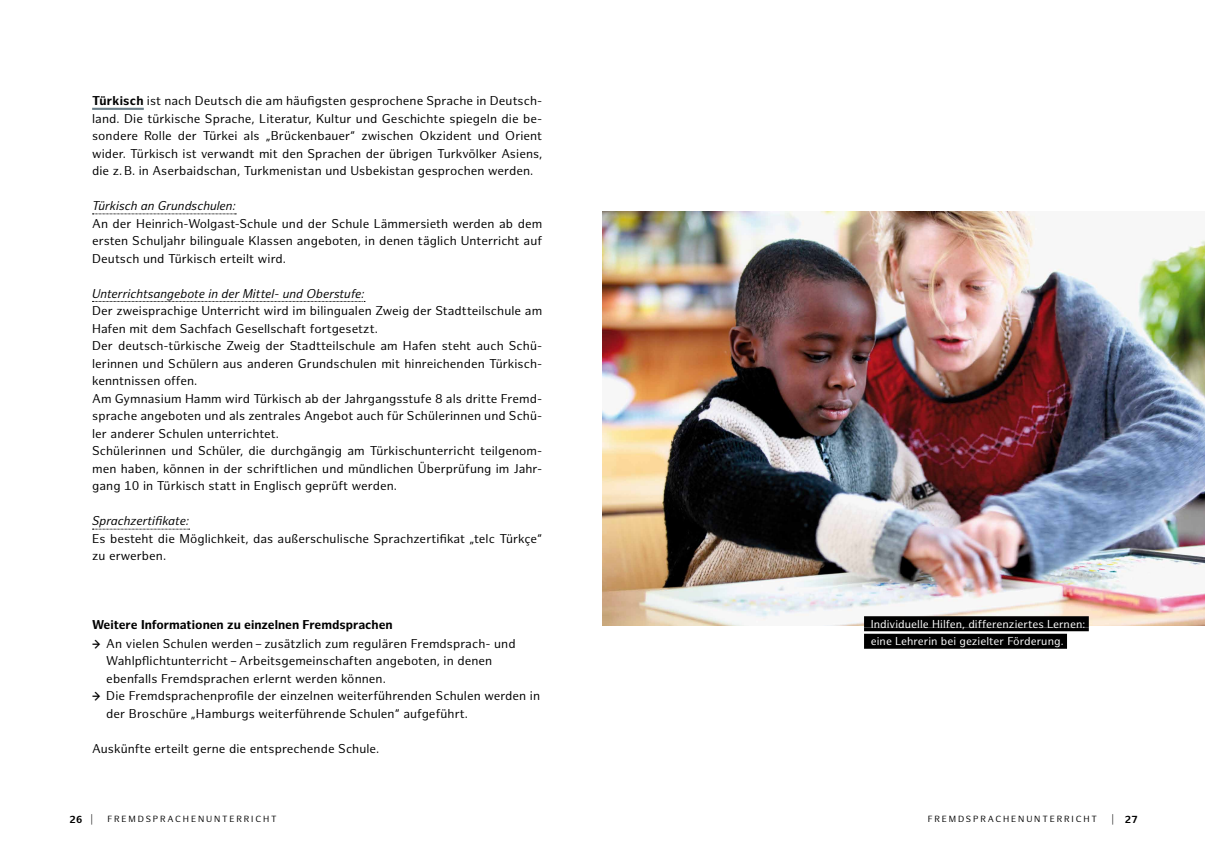
<style>
.page{position:relative;width:1205px;height:851px;background:#fff}
.page>*{position:absolute;margin:0;border:0;box-sizing:border-box;transform-origin:0 0}
.t1{font:12.5px/17.5px "Hamburg Sans";letter-spacing:.005em;color:#000}
.t2{font:italic 12.5px "Hamburg Sans";letter-spacing:.005em;color:#000}
.t3{font:700 12.5px "Hamburg Sans";color:#000}
.t4{font:11.25px/17.5px "Hamburg Sans";letter-spacing:.005em;color:#fff}
.t5{font:700 10px "Hamburg Sans";color:#000}
.t6{font:8.75px "Hamburg Sans";letter-spacing:.21em;color:#000}
.s1{font-weight:700}
.s2{font-weight:400;font-size:8.75px}
</style>
<div class="page">
<hr style="left:92px;top:108px;width:52px;height:2px;background:#6b7f89">
<svg style="left:92px;top:213px;width:144px;height:1px"></svg>
<svg style="left:92px;top:301px;width:273px;height:1px"></svg>
<svg style="left:92px;top:528px;width:98px;height:1px"></svg>
<img style="left:602px;top:212px;width:603px;height:413px">
<div style="left:864px;top:616px;width:225px;height:11px;background:#000"></div>
<svg style="left:864px;top:627px;width:225px;height:4px"></svg>
<div style="left:864px;top:633px;width:203px;height:12px;background:#000"></div>
<hr style="left:864px;top:645px;width:203px;height:3px;background:#000">
<p class="t1" style="left:92px;top:92px;width:452px;text-align:justify"><span class="s1">Türkisch</span> ist nach Deutsch die am häufigsten gesprochene Sprache in Deutsch&shy;land. Die türkische Sprache, Literatur, Kultur und Geschichte spiegeln die be&shy;sondere Rolle der Türkei als „Brückenbauer“ zwischen Okzident und Orient wider. Türkisch ist verwandt mit den Sprachen der übrigen Turkvölker Asiens, die z.B. in Aserbaidschan, Turkmenistan und Usbekistan gesprochen werden.</p>
<p class="t2" style="left:92px;top:198px;width:145px">Türkisch an Grundschulen:</p>
<p class="t1" style="left:92px;top:215px;width:452px;text-align:justify">An der Heinrich-Wolgast-Schule und der Schule Lämmersieth werden ab dem ersten Schuljahr bilinguale Klassen angeboten, in denen täglich Unterricht auf Deutsch und Türkisch erteilt wird.</p>
<p class="t2" style="left:92px;top:286px;width:274px">Unterrichtsangebote in der Mittel- und Oberstufe:</p>
<p class="t1" style="left:92px;top:302px;width:452px">Der zweisprachige Unterricht wird im bilingualen Zweig der Stadtteilschule am Hafen mit dem Sachfach Gesellschaft fortgesetzt.<br>Der deutsch-türkische Zweig der Stadtteilschule am Hafen steht auch Schü&shy;lerinnen und Schülern aus anderen Grundschulen mit hinreichenden Türkisch&shy;kenntnissen offen.<br>Am Gymnasium Hamm wird Türkisch ab der Jahrgangsstufe 8 als dritte Fremd&shy;sprache angeboten und als zentrales Angebot auch für Schülerinnen und Schü&shy;ler anderer Schulen unterrichtet.<br>Schülerinnen und Schüler, die durchgängig am Türkischunterricht teilgenom&shy;men haben, können in der schriftlichen und mündlichen Überprüfung im Jahr&shy;gang 10 in Türkisch statt in Englisch geprüft werden.</p>
<p class="t2" style="left:92px;top:513px;width:98px">Sprachzertifikate:</p>
<p class="t1" style="left:92px;top:530px;width:452px">Es besteht die Möglichkeit, das außerschulische Sprachzertifikat „telc Türkçe“ zu erwerben.</p>
<p class="t3" style="left:92px;top:617px;width:302px">Weitere Informationen zu einzelnen Fremdsprachen</p>
<p class="t1" style="left:106px;top:635px;width:435px">An vielen Schulen werden–zusätzlich zum regulären Fremdsprach- und Wahlpflichtunterricht–Arbeitsgemeinschaften angeboten, in denen ebenfalls Fremdsprachen erlernt werden können.<br>Die Fremdsprachenprofile der einzelnen weiterführenden Schulen werden in der Broschüre „Hamburgs weiterführende Schulen“ aufgeführt.</p>
<p class="t1" style="left:92px;top:740px;width:289px">Auskünfte erteilt gerne die entsprechende Schule.</p>
<p class="t4" style="left:871px;top:615px;width:216px">Individuelle Hilfen, differenziertes Lernen: eine Lehrerin bei gezielter Förderung.</p>
<p class="t5" style="left:69px;top:813px;width:25px">26 <span class="s2">|</span></p>
<p class="t6" style="left:107px;top:813px;width:171px">FREMDSPRACHENUNTERRICHT</p>
<p class="t6" style="left:927px;top:813px;width:171px">FREMDSPRACHENUNTERRICHT</p>
<p class="t5" style="left:1111px;top:813px;width:28px"><span class="s2">|</span> 27</p>
</div>
